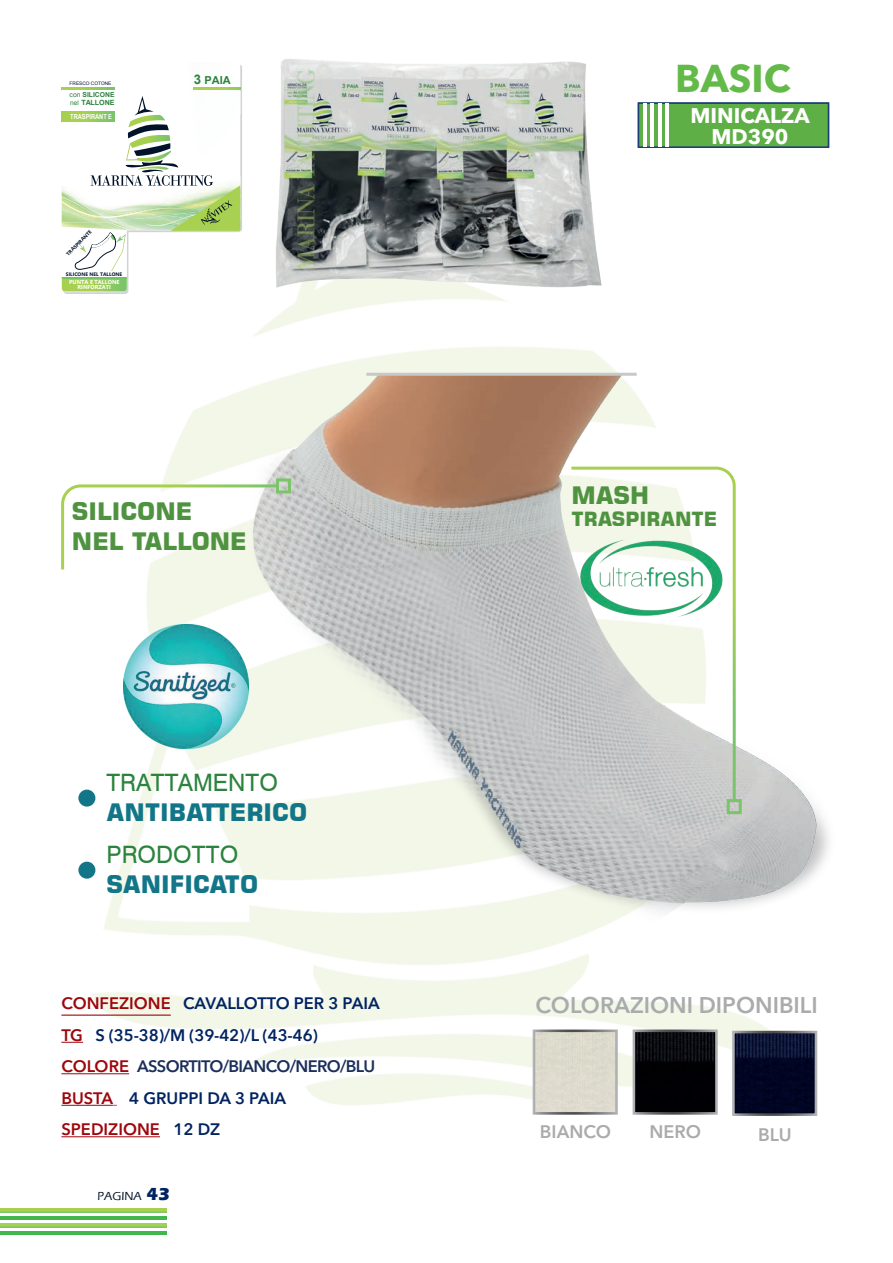
<style>
.page{position:relative;width:893px;height:1263px;background:#fff}
.page>*{position:absolute;margin:0;border:0;box-sizing:border-box;transform-origin:0 0}
.t1{font:700 38.55px "Avenir Next LT Pro";color:#63ba49}
.t2{font:700 24px "Square 721 BT";color:#127688}
.t3{font:700 24px/30px "Square 721 BT";color:#4f9341}
.t4{font:24px "Swiss 721 BT";color:#2b833e}
.t5{font:600 22.5px "Avenir Next LT Pro";color:#aaabac}
.t6{font:700 21px/21px "Avenir Next LT Pro";color:#fff;text-align:center}
.t7{font:700 19.5px "Square 721 BT";color:#4f9341}
.t8{font:600 18px "Avenir Next LT Pro";color:#aaabac}
.t9{font:600 16.5px/31.5px "Avenir Next LT Pro";letter-spacing:-.01em;color:#002361}
.t10{font:500 12px "Eras ITC";color:#001228}
.t11{font:700 10.95px "Arial";color:#2b833e}
.t12{font:700 7.2px "Arial";color:#2b833e}
.t13{font:700 6.9px "Arial Narrow";color:#fff}
.t14{font:700 6.75px "Arial";color:#2b833e}
.t15{font:700 5.7px/5.1px "Segoe UI";color:#fff;text-align:center}
.t16{font:700 5.1px "Segoe UI";color:#00132a}
.t17{font:700 4.95px "Segoe UI";color:#00132a}
.t18{font:4.8px "Arial";color:#00132a}
.s1{font-size:13.2px}
.s2{font-weight:400}
.s3{font-weight:400;font-size:6.45px}
.s4{color:#9d070d}
.s5{color:#1c2f5b}
.s6{font-weight:700;font-size:18px;color:#002361}
</style>
<div class="page">
<img style="left:0;top:102px;width:830px;height:1133px">
<img style="left:233px;top:376px;width:597px;height:567px">
<div style="left:638px;top:103px;width:190px;height:44px;background:#5eaf45"></div>
<div style="left:638px;top:102px;width:191px;height:46px;border:2px solid #1b3d76"></div>
<hr style="left:643px;top:103px;width:4px;height:44px;background:#fff">
<hr style="left:650px;top:103px;width:4px;height:44px;background:#fff">
<hr style="left:658px;top:103px;width:4px;height:44px;background:#fff">
<hr style="left:665px;top:103px;width:4px;height:44px;background:#fff">
<img style="left:264px;top:59px;width:346px;height:238px">
<div style="left:63px;top:215px;width:65px;height:79px;background:#dadbdd;border-radius:4px"></div>
<div style="left:62px;top:223px;width:65px;height:69px;background:#fff;border-radius:4px"></div>
<svg style="left:62px;top:278px;width:65px;height:13px"></svg>
<hr style="left:62px;top:277px;width:65px;height:1px;background:#75c260">
<hr style="left:366px;top:373px;width:271px;height:3px;background:#c7c8ca">
<svg style="left:60px;top:483px;width:220px;height:89px"></svg>
<svg style="left:568px;top:465px;width:169px;height:339px"></svg>
<img style="left:578px;top:536px;width:146px;height:83px">
<img style="left:120px;top:619px;width:134px;height:136px">
<div style="left:78px;top:789px;width:17px;height:18px;background:#127688;border-radius:50%"></div>
<div style="left:78px;top:862px;width:17px;height:17px;background:#127688;border-radius:50%"></div>
<svg style="left:61px;top:65px;width:181px;height:206px"></svg>
<svg style="left:0;top:1208px;width:167px;height:4px"></svg>
<svg style="left:0;top:1215px;width:167px;height:4px"></svg>
<svg style="left:0;top:1223px;width:167px;height:4px"></svg>
<svg style="left:0;top:1230px;width:167px;height:4px"></svg>
<div style="left:537px;top:1033px;width:77px;height:78px;background:#dddbcd"></div>
<div style="left:533px;top:1029px;width:85px;height:86px;border:3px solid #fff"></div>
<img style="left:736px;top:1035px;width:77px;height:77px">
<img style="left:637px;top:1033px;width:77px;height:78px">
<hr style="left:61px;top:1014px;width:110px;height:2px;background:#9d070d">
<svg style="left:61px;top:1042px;width:22px;height:1px"></svg>
<hr style="left:61px;top:1073px;width:68px;height:1px;background:#9d070d">
<hr style="left:61px;top:1105px;width:52px;height:1px;background:#9d070d">
<hr style="left:61px;top:1136px;width:99px;height:1px;background:#9d070d">
<p class="t18" style="left:70px;top:81px;width:43px">FRESCO COTONE</p>
<p class="t11" style="left:194px;top:72px;width:38px"><span class="s1">3</span> PAIA</p>
<p class="t14" style="left:70px;top:90px;width:47px"><span class="s2">con</span> SILICONE</p>
<p class="t12" style="left:70px;top:97px;width:46px"><span class="s3">nel</span> TALLONE</p>
<p class="t13" style="left:70px;top:111px;width:43px">TRASPIRANT E</p>
<p class="t17" style="left:64px;top:251px;width:35px;rotate:-45deg">TRASPIRANTE</p>
<p class="t15" style="left:69px;top:279px;width:52px">PUNTA E TALLONE<br>RINFORZATI</p>
<p class="t16" style="left:66px;top:269px;width:58px">SILICONE NEL TALLONE</p>
<h2 class="t3" style="left:72px;top:496px;width:176px">SILICONE<br>NEL TALLONE</h2>
<h2 class="t4" style="left:107px;top:768px;width:173px">TRATTAMENTO</h2>
<h2 class="t2" style="left:107px;top:798px;width:202px">ANTIBATTERICO</h2>
<h2 class="t4" style="left:107px;top:840px;width:133px">PRODOTTO</h2>
<h2 class="t2" style="left:107px;top:870px;width:153px">SANIFICATO</h2>
<h1 class="t1" style="left:675px;top:55px;width:117px">BASIC</h1>
<p class="t6" style="left:773px;top:126px;width:15px">8</p>
<p class="t6" style="left:690px;top:105px;width:121px">MINICALZA<br>MD390</p>
<h2 class="t3" style="left:571px;top:480px;width:79px">MASH</h2>
<p class="t7" style="left:571px;top:507px;width:147px">TRASPIRANTE</p>
<p class="t9" style="left:61px;top:987px;width:320px"><span class="s4">CONFEZIONE</span> CAVALLOTTO PER 3 PAIA<br><span class="s4">TG</span> S (35-38)/M (39-42)/L (43-46)<br><span class="s4">COLORE</span> <span class="s5">ASSORTITO/BIANCO/NERO/BLU<br></span><span class="s4">BUSTA</span> 4 GRUPPI DA 3 PAIA<br><span class="s4">SPEDIZIONE</span> 12 DZ</p>
<h3 class="t5" style="left:536px;top:991px;width:284px">COLORAZIONI DIPONIBILI</h3>
<p class="t8" style="left:540px;top:1120px;width:73px">BIANCO</p>
<p class="t8" style="left:650px;top:1120px;width:53px">NERO</p>
<p class="t8" style="left:758px;top:1123px;width:35px">BLU</p>
<p class="t10" style="left:98px;top:1189px;width:74px">PAGINA <span class="s6">43</span></p>
</div>
